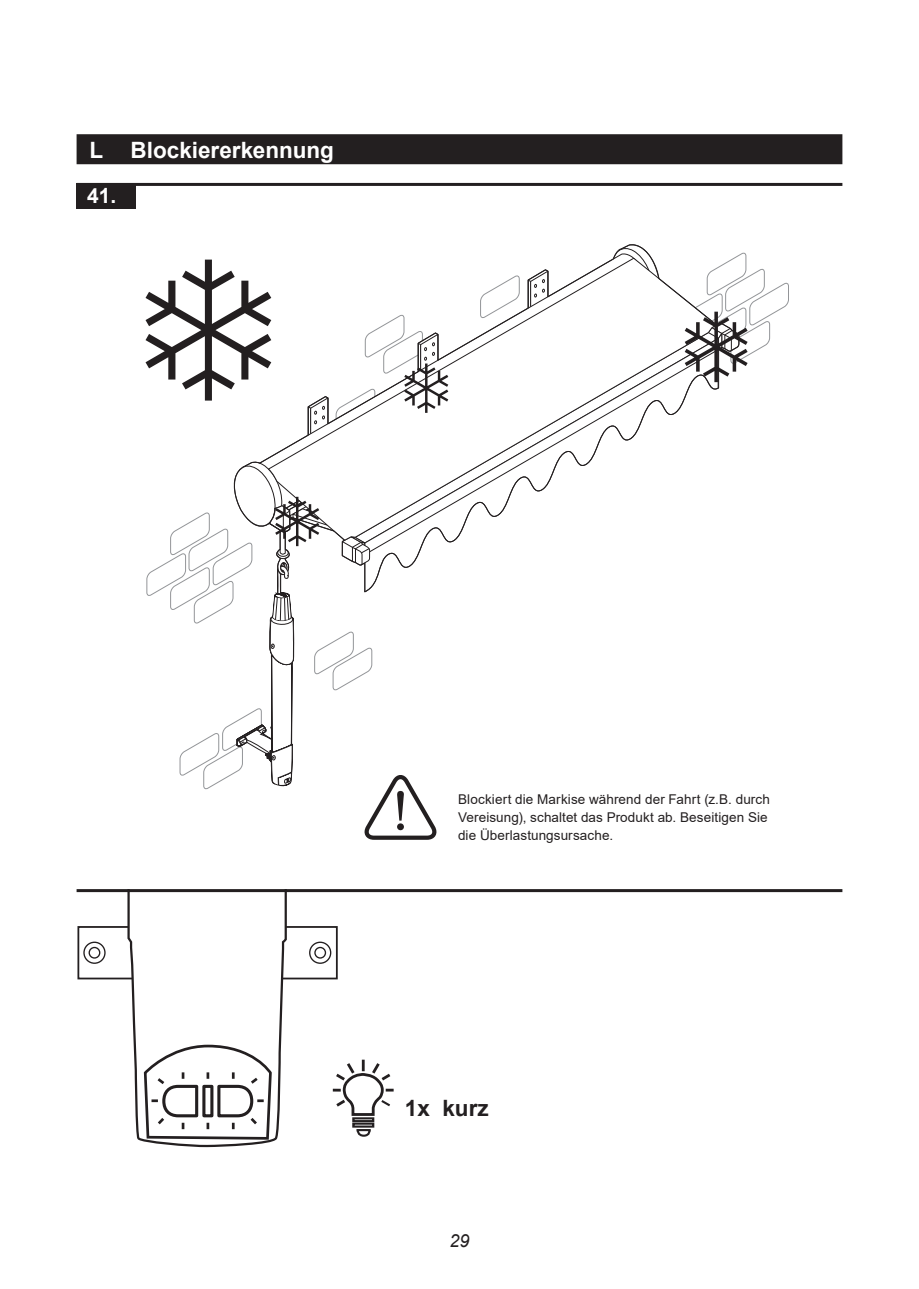
<style>
.page{position:relative;width:919px;height:1289px;background:#fff}
.page>*{position:absolute;margin:0;border:0;box-sizing:border-box;transform-origin:0 0}
._01_Headline_0S_Seit{font:700 22.5px "Arial";color:#fff}
._03_Text_an_Bildern{font:700 22.5px "Arial";color:#231f20}
.t1{font:700 21px "Arial";color:#fff}
.t2{font:italic 18px "Arial";color:#231f20}
._02_Copy_normal{font:13.5px/18px "Arial";letter-spacing:.005em;color:#231f20}
</style>
<div class="page">
<div style="left:77px;top:134px;width:765px;height:30px;background:#231f20"></div>
<hr style="left:77px;top:183px;width:765px;height:3px;background:#231f20">
<div style="left:77px;top:183px;width:59px;height:25px;background:#231f20"></div>
<svg style="left:448px;top:244px;width:272px;height:299px"></svg>
<div style="left:77px;top:926px;width:261px;height:53px;border:2px solid #231f20"></div>
<div style="left:83px;top:941px;width:23px;height:22px;border:1px solid #231f20;border-radius:50%"></div>
<div style="left:89px;top:946px;width:11px;height:12px;border:1px solid #231f20;border-radius:50%"></div>
<div style="left:309px;top:941px;width:22px;height:22px;border:1px solid #231f20;border-radius:50%"></div>
<div style="left:314px;top:946px;width:12px;height:12px;border:1px solid #231f20;border-radius:50%"></div>
<svg style="left:126px;top:892px;width:162px;height:256px"></svg>
<svg style="left:333px;top:1059px;width:60px;height:57px"></svg>
<div style="left:352px;top:1117px;width:22px;height:5px;border:2px solid #231f20"></div>
<div style="left:352px;top:1122px;width:22px;height:5px;border:2px solid #231f20"></div>
<svg style="left:355px;top:1127px;width:17px;height:9px"></svg>
<hr style="left:77px;top:889px;width:765px;height:3px;background:#231f20">
<svg style="left:683px;top:252px;width:105px;height:130px"></svg>
<svg style="left:146px;top:314px;width:302px;height:526px"></svg>
<p class="_01_Headline_0S_Seit" style="left:89px;top:134px;width:246px">L Blockiererkennung</p>
<p class="t1" style="left:87px;top:181px;width:31px">41.</p>
<p class="_02_Copy_normal" style="left:458px;top:790px;width:313px">Blockiert die Markise während der Fahrt (z.B. durch<br>Vereisung), schaltet das Produkt ab. Beseitigen Sie die Überlastungsursache.</p>
<p class="_03_Text_an_Bildern" style="left:405px;top:1091px;width:85px">1x kurz</p>
<h3 class="t2" style="left:449px;top:1228px;width:22px">29</h3>
</div>
